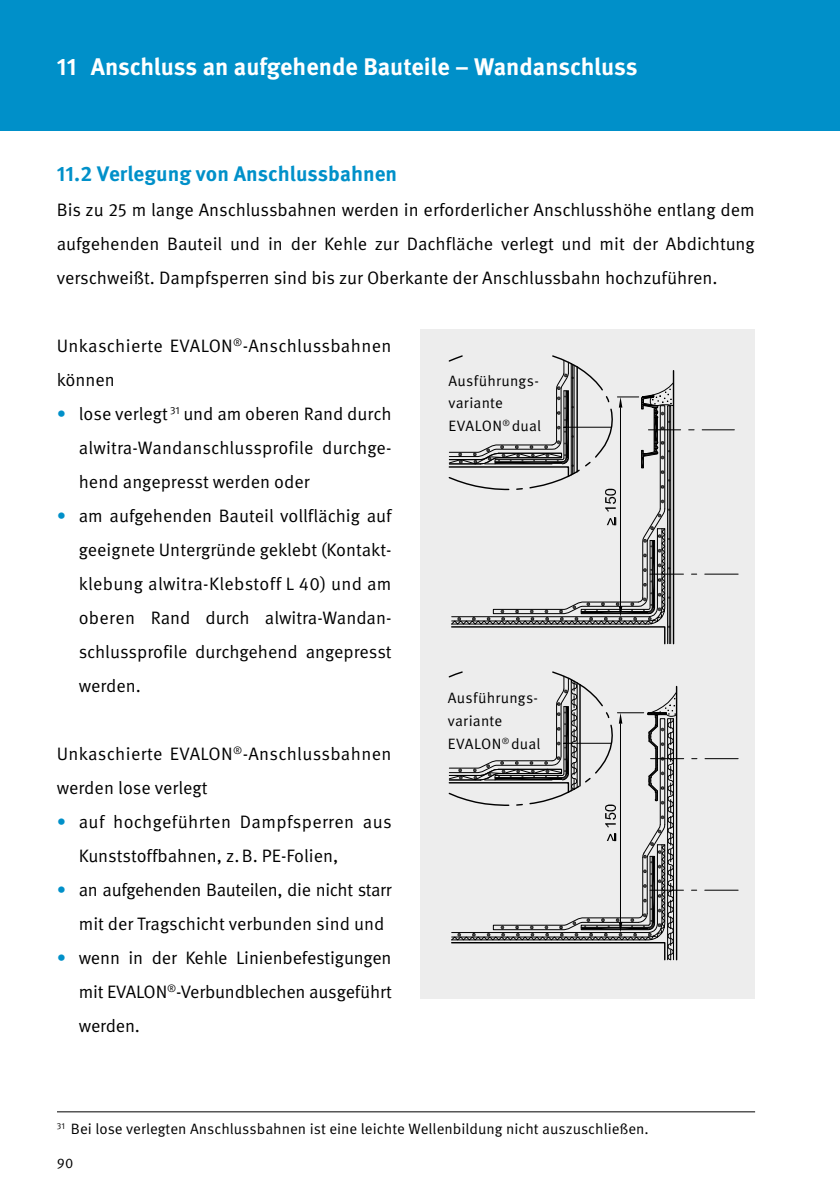
<style>
.page{position:relative;width:840px;height:1191px;background:#fff}
.page>*{position:absolute;margin:0;border:0;box-sizing:border-box;transform-origin:0 0}
.t1{font:700 24px "Meta Pro";letter-spacing:-.005em;color:#fff}
.t2{font:700 21px "Meta Pro";color:#0090c9}
.t3{font:18px/34px "Meta Pro";color:#000;text-align:justify}
.t4{font:18px/34px "Meta Pro";letter-spacing:-.02em;color:#000}
.t5{font:15px/22.6px "Meta Pro";color:#000}
.t6{font:14px "Meta Pro";color:#000}
.s1{color:#0090c9}
</style>
<div class="page">
<div style="left:0;top:0;width:839px;height:130px;background:#0090c9"></div>
<div style="left:420px;top:329px;width:334px;height:669px;background:#ededed"></div>
<hr style="left:649px;top:573px;width:34px;height:1px;background:#000">
<hr style="left:704px;top:573px;width:33px;height:1px;background:#000">
<hr style="left:648px;top:429px;width:32px;height:1px;background:#000">
<hr style="left:701px;top:429px;width:33px;height:1px;background:#000">
<hr style="left:649px;top:889px;width:34px;height:1px;background:#000">
<hr style="left:704px;top:889px;width:33px;height:1px;background:#000">
<hr style="left:650px;top:758px;width:33px;height:1px;background:#000">
<hr style="left:704px;top:758px;width:33px;height:1px;background:#000">
<svg style="left:448px;top:355px;width:226px;height:290px"></svg>
<hr style="left:576px;top:367px;width:1px;height:105px;background:#000">
<svg style="left:448px;top:671px;width:229px;height:289px"></svg>
<hr style="left:570px;top:679px;width:1px;height:112px;background:#000">
<hr style="left:576px;top:682px;width:1px;height:105px;background:#000">
<hr style="left:57px;top:1111px;width:697px;height:1px;background:#000">
<h1 class="t1" style="left:57px;top:51px;width:582px">11 Anschluss an aufgehende Bauteile – Wandanschluss</h1>
<p class="t2" style="left:57px;top:161px;width:342px">11.2 Verlegung von Anschlussbahnen</p>
<p class="t3" style="left:57px;top:193px;width:699px">Bis zu 25 m lange Anschlussbahnen werden in erforderlicher Anschlusshöhe entlang dem aufgehenden Bauteil und in der Kehle zur Dachfläche verlegt und mit der Abdichtung verschweißt. Dampfsperren sind bis zur Oberkante der Anschlussbahn hochzuführen.</p>
<p class="t3" style="left:57px;top:329px;width:336px">Unkaschierte EVALON<sup>®</sup>-Anschlussbahnen können</p>
<p class="t3" style="left:79px;top:397px;width:314px;text-indent:-22px"><span class="s1">•</span> lose verlegt <sup>31</sup> und am oberen Rand durch alwitra-Wandanschlussprofile durchge&shy;hend angepresst werden oder</p>
<p class="t3" style="left:79px;top:499px;width:314px;text-indent:-22px"><span class="s1">•</span> am aufgehenden Bauteil vollflächig auf geeignete Untergründe geklebt (Kontakt&shy;klebung alwitra-Klebstoff L 40) und am oberen Rand durch alwitra-Wandan&shy;schlussprofile durchgehend angepresst werden.</p>
<p class="t3" style="left:57px;top:737px;width:336px">Unkaschierte EVALON<sup>®</sup>-Anschlussbahnen werden lose verlegt</p>
<p class="t3" style="left:79px;top:805px;width:314px;text-indent:-22px"><span class="s1">•</span> auf hochgeführten Dampfsperren aus<br>Kunststoffbahnen, z.B. PE-Folien,</p>
<p class="t4" style="left:79px;top:873px;width:314px;text-indent:-22px"><span class="s1">•</span> an aufgehenden Bauteilen, die nicht starr mit der Tragschicht verbunden sind und</p>
<p class="t3" style="left:79px;top:941px;width:314px;text-indent:-22px"><span class="s1">•</span> wenn in der Kehle Linienbefestigungen mit EVALON<sup>®</sup>-Verbundblechen ausgeführt werden.</p>
<p class="t5" style="left:448px;top:369px;width:94px">Ausführungs&shy;variante<br>EVALON<sup>®</sup> dual</p>
<p class="t5" style="left:447px;top:687px;width:94px">Ausführungs&shy;variante<br>EVALON<sup>®</sup> dual</p>
<p class="t5" style="left:57px;top:1118px;width:593px"><sup>31</sup> Bei lose verlegten Anschlussbahnen ist eine leichte Wellenbildung nicht auszuschließen.</p>
<p class="t6" style="left:57px;top:1154px;width:18px">90</p>
</div>
